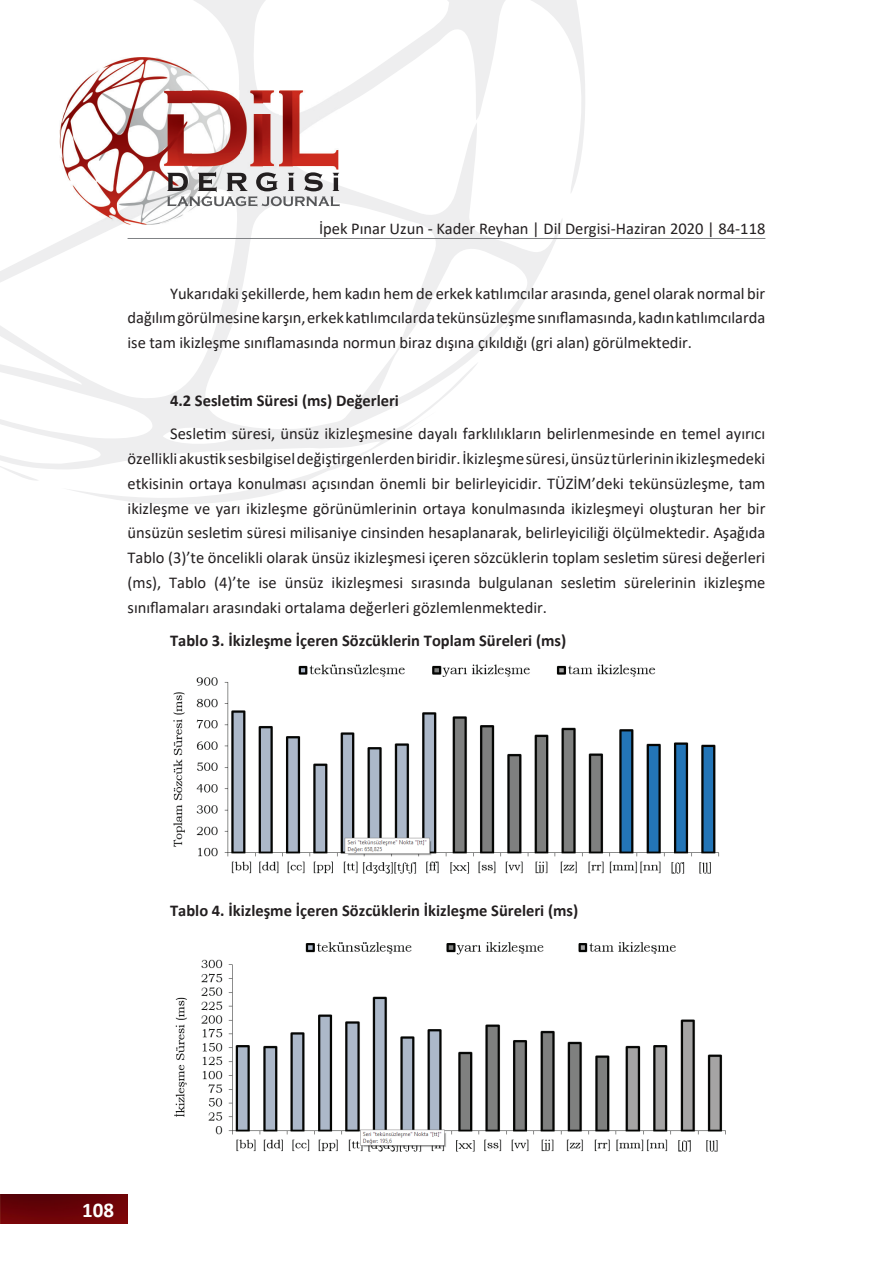
<style>
.page{position:relative;width:893px;height:1263px;background:#fff}
.page>*{position:absolute;margin:0;border:0;box-sizing:border-box;transform-origin:0 0}
.t1{font:700 21px "Calibri";color:#fff}
.t2{font:16.5px/24.8px "Calibri";color:#231f20;text-align:justify}
.t3{font:700 16.5px "Calibri";color:#231f20}
</style>
<div class="page">
<svg style="left:0;top:0;width:585px;height:504px"></svg>
<img style="left:192px;top:58px;width:35px;height:167px">
<img style="left:192px;top:91px;width:146px;height:79px">
<img style="left:279px;top:91px;width:13px;height:75px">
<img style="left:250px;top:114px;width:12px;height:52px">
<svg style="left:250px;top:91px;width:12px;height:13px"></svg>
<img style="left:192px;top:91px;width:47px;height:75px">
<img style="left:60px;top:57px;width:132px;height:168px">
<svg style="left:167px;top:172px;width:173px;height:34px;background:#b3b2b3"></svg>
<hr style="left:128px;top:238px;width:637px;height:1px;background:#808285">
<img style="left:0;top:1194px;width:128px;height:30px">
<img style="left:173px;top:664px;width:547px;height:210px">
<img style="left:174px;top:942px;width:552px;height:210px">
<p class="t2" style="left:319px;top:216px;width:448px">İpek Pınar Uzun - Kader Reyhan | Dil Dergisi-Haziran 2020 | 84-118</p>
<p class="t2" style="left:128px;top:280px;width:639px;text-indent:43px">Yukarıdaki şekillerde, hem kadın hem de erkek katılımcılar arasında, genel olarak normal bir dağılım görülmesine karşın, erkek katılımcılarda tekünsüzleşme sınıflamasında, kadın katılımcılarda ise tam ikizleşme sınıflamasında normun biraz dışına çıkıldığı (gri alan) görülmektedir.</p>
<p class="t3" style="left:170px;top:389px;width:230px">4.2 Sesletim Süresi (ms) Değerleri</p>
<p class="t2" style="left:128px;top:421px;width:639px;text-indent:43px">Sesletim süresi, ünsüz ikizleşmesine dayalı farklılıkların belirlenmesinde en temel ayırıcı özellikli akustik sesbilgisel değiştirgenlerden biridir. İkizleşme süresi, ünsüz türlerinin ikizleşmedeki etkisinin ortaya konulması açısından önemli bir belirleyicidir. TÜZİM’deki tekünsüzleşme, tam ikizleşme ve yarı ikizleşme görünümlerinin ortaya konulmasında ikizleşmeyi oluşturan her bir ünsüzün sesletim süresi milisaniye cinsinden hesaplanarak, belirleyiciliği ölçülmektedir. Aşağıda Tablo (3)’te öncelikli olarak ünsüz ikizleşmesi içeren sözcüklerin toplam sesletim süresi değerleri (ms), Tablo (4)’te ise ünsüz ikizleşmesi sırasında bulgulanan sesletim sürelerinin ikizleşme sınıflamaları arasındaki ortalama değerleri gözlemlenmektedir.</p>
<p class="t3" style="left:170px;top:629px;width:398px">Tablo 3. İkizleşme İçeren Sözcüklerin Toplam Süreleri (ms)</p>
<p class="t3" style="left:170px;top:899px;width:410px">Tablo 4. İkizleşme İçeren Sözcüklerin İkizleşme Süreleri (ms)</p>
<p class="t1" style="left:82px;top:1195px;width:33px">108</p>
</div>
